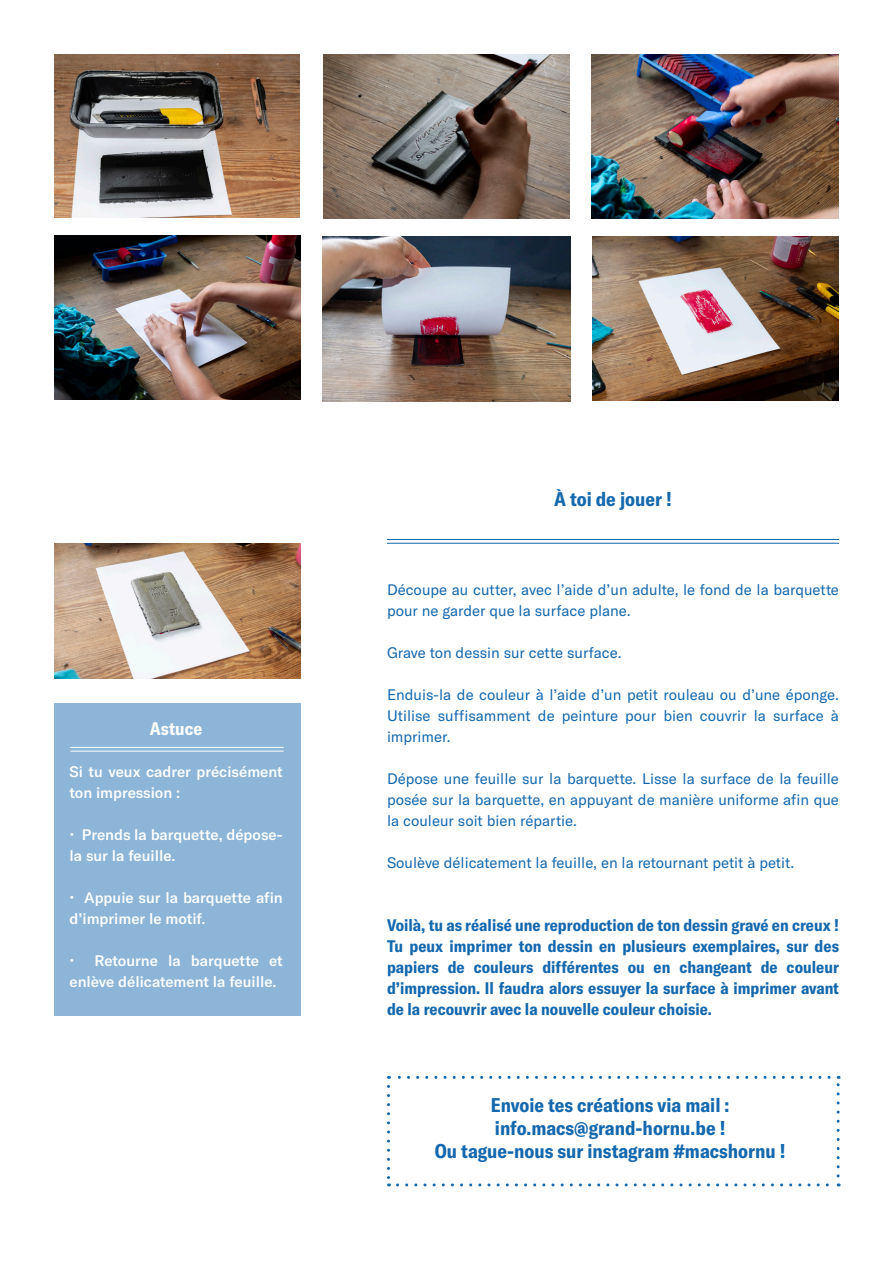
<style>
.page{position:relative;width:893px;height:1263px;background:#fff}
.page>*{position:absolute;margin:0;border:0;box-sizing:border-box;transform-origin:0 0}
.t1{font:700 condensed 19.5px "GT America";color:#1468ae}
.t2{font:700 condensed 18px "GT America";color:#fff}
.t3{font:700 condensed 16.5px/21px "GT America";color:#1468ae;text-align:justify}
.t4{font:15px/21px "GT America";color:#1468ae;text-align:justify}
.t5{font:500 15px/21px "GT America";color:#fff}
.s1{font-weight:400}
</style>
<div class="page">
<hr style="left:387px;top:539px;width:452px;height:1px;background:#1468ae">
<hr style="left:387px;top:543px;width:452px;height:1px;background:#1468ae">
<div style="left:54px;top:703px;width:246px;height:312px;background:#8cb5d7"></div>
<hr style="left:70px;top:747px;width:214px;height:1px;background:#fff">
<hr style="left:70px;top:751px;width:214px;height:1px;background:#fff">
<svg style="left:387px;top:1086px;width:3px;height:100px"></svg>
<svg style="left:397px;top:1183px;width:442px;height:3px"></svg>
<svg style="left:837px;top:1076px;width:3px;height:100px"></svg>
<svg style="left:388px;top:1076px;width:441px;height:3px"></svg>
<img style="left:323px;top:55px;width:246px;height:164px">
<img style="left:592px;top:54px;width:246px;height:164px">
<img style="left:54px;top:236px;width:246px;height:164px">
<img style="left:593px;top:236px;width:246px;height:164px">
<img style="left:323px;top:236px;width:247px;height:165px">
<img style="left:54px;top:54px;width:245px;height:163px">
<img style="left:54px;top:544px;width:246px;height:134px">
<p class="t2" style="left:150px;top:718px;width:54px">Astuce</p>
<p class="t5" style="left:70px;top:761px;width:215px">Si tu veux cadrer précisément ton impression :</p>
<p class="t5" style="left:70px;top:824px;width:215px"><span class="s1">•</span> Prends la barquette, dépose&shy;la sur la feuille.</p>
<p class="t5" style="left:70px;top:887px;width:215px"><span class="s1">•</span> Appuie sur la barquette afin d’imprimer le motif.</p>
<p class="t5" style="left:70px;top:950px;width:215px"><span class="s1">•</span> Retourne la barquette et enlève délicatement la feuille.</p>
<p class="t1" style="left:554px;top:487px;width:119px">À toi de jouer !</p>
<p class="t4" style="left:387px;top:579px;width:453px">Découpe au cutter, avec l’aide d’un adulte, le fond de la barquette pour ne garder que la surface plane.</p>
<p class="t4" style="left:387px;top:642px;width:236px">Grave ton dessin sur cette surface.</p>
<p class="t4" style="left:387px;top:684px;width:453px">Enduis-la de couleur à l’aide d’un petit rouleau ou d’une éponge.<br>Utilise suffisamment de peinture pour bien couvrir la surface à imprimer.</p>
<p class="t4" style="left:387px;top:768px;width:453px">Dépose une feuille sur la barquette. Lisse la surface de la feuille posée sur la barquette, en appuyant de manière uniforme afin que la couleur soit bien répartie.</p>
<p class="t4" style="left:387px;top:852px;width:409px">Soulève délicatement la feuille, en la retournant petit à petit.</p>
<p class="t3" style="left:387px;top:914px;width:453px">Voilà, tu as réalisé une reproduction de ton dessin gravé en creux !</p>
<p class="t3" style="left:387px;top:935px;width:453px">Tu peux imprimer ton dessin en plusieurs exemplaires, sur des papiers de couleurs différentes ou en changeant de couleur d’impression. Il faudra alors essuyer la surface à imprimer avant de la recouvrir avec la nouvelle couleur choisie.</p>
<p class="t1" style="left:491px;top:1093px;width:240px">Envoie tes créations via mail :</p>
<p class="t1" style="left:495px;top:1116px;width:232px">info.macs@grand-hornu.be !</p>
<p class="t1" style="left:435px;top:1139px;width:352px">Ou tague-nous sur instagram #macshornu !</p>
</div>
